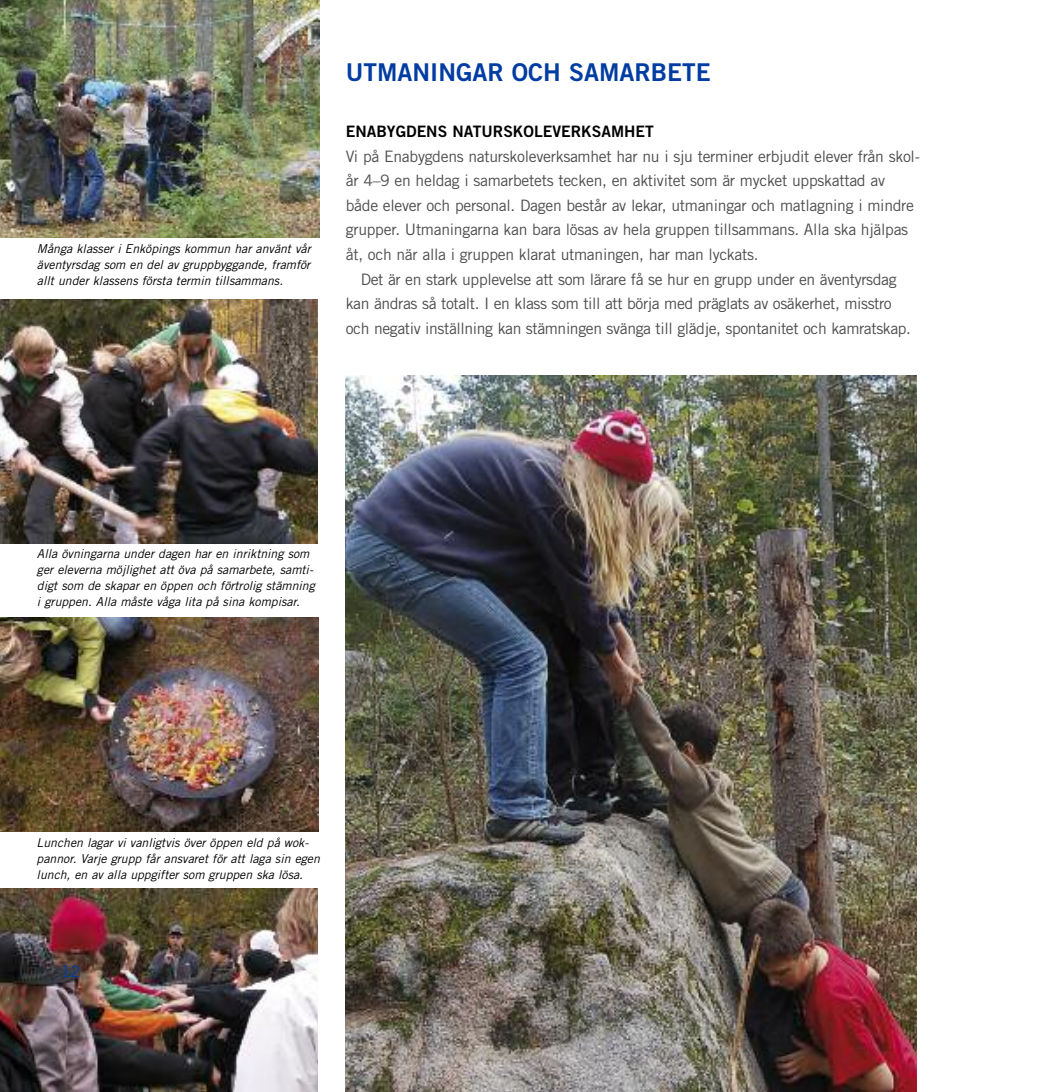
<style>
.page{position:relative;width:1042px;height:1092px;background:#fff}
.page>*{position:absolute;margin:0;border:0;box-sizing:border-box;transform-origin:0 0}
.t1{font:24.5px "Trade Gothic Bold Two";color:#003ca2}
.t2{font:15.75px/24.5px "Trade Gothic";letter-spacing:-.02em;color:#4d4d4d}
.t3{font:15.75px "Trade Gothic Bold Two";color:#000}
.t4{font:15.75px "Trade Gothic";color:#003ca2}
.t5{font:italic 12.25px/15.8px "Trade Gothic";color:#000}
</style>
<div class="page">
<img style="left:0;top:0;width:319px;height:238px">
<img style="left:0;top:299px;width:318px;height:244px">
<img style="left:0;top:617px;width:318px;height:214px">
<img style="left:0;top:888px;width:318px;height:203px">
<img style="left:346px;top:376px;width:570px;height:715px">
<p class="t5" style="left:37px;top:242px;width:275px;text-align:justify">Många klasser i Enköpings kommun har använt vår äventyrsdag som en del av gruppbyggande, framför allt under klassens första termin tillsammans.</p>
<h1 class="t1" style="left:346px;top:64px;width:366px">UTMANINGAR OCH SAMARBETE</h1>
<p class="t3" style="left:346px;top:126px;width:310px">ENABYGDENS NATURSKOLEVERKSAMHET</p>
<p class="t2" style="left:346px;top:145px;width:575px">Vi på Enabygdens naturskoleverksamhet har nu i sju terminer erbjudit elever från skol&shy;år 4–9 en heldag i samarbetets tecken, en aktivitet som är mycket uppskattad av både elever och personal. Dagen består av lekar, utmaningar och matlagning i mindre grupper. Utmaningarna kan bara lösas av hela gruppen tillsammans. Alla ska hjälpas åt, och när alla i gruppen klarat utmaningen, har man lyckats.</p>
<p class="t2" style="left:346px;top:268px;width:567px;text-indent:15px">Det är en stark upplevelse att som lärare få se hur en grupp under en äventyrsdag kan ändras så totalt. I en klass som till att börja med präglats av osäkerhet, misstro och negativ inställning kan stämningen svänga till glädje, spontanitet och kamratskap.</p>
<p class="t5" style="left:37px;top:547px;width:279px">Alla övningarna under dagen har en inriktning som ger eleverna möjlighet att öva på samarbete, samti&shy;digt som de skapar en öppen och förtrolig stämning i gruppen. Alla måste våga lita på sina kompisar.</p>
<p class="t5" style="left:37px;top:835px;width:285px">Lunchen lagar vi vanligtvis över öppen eld på wok&shy;pannor. Varje grupp får ansvaret för att laga sin egen lunch, en av alla uppgifter som gruppen ska lösa.</p>
<p class="t4" style="left:61px;top:965px;width:21px">12</p>
</div>
